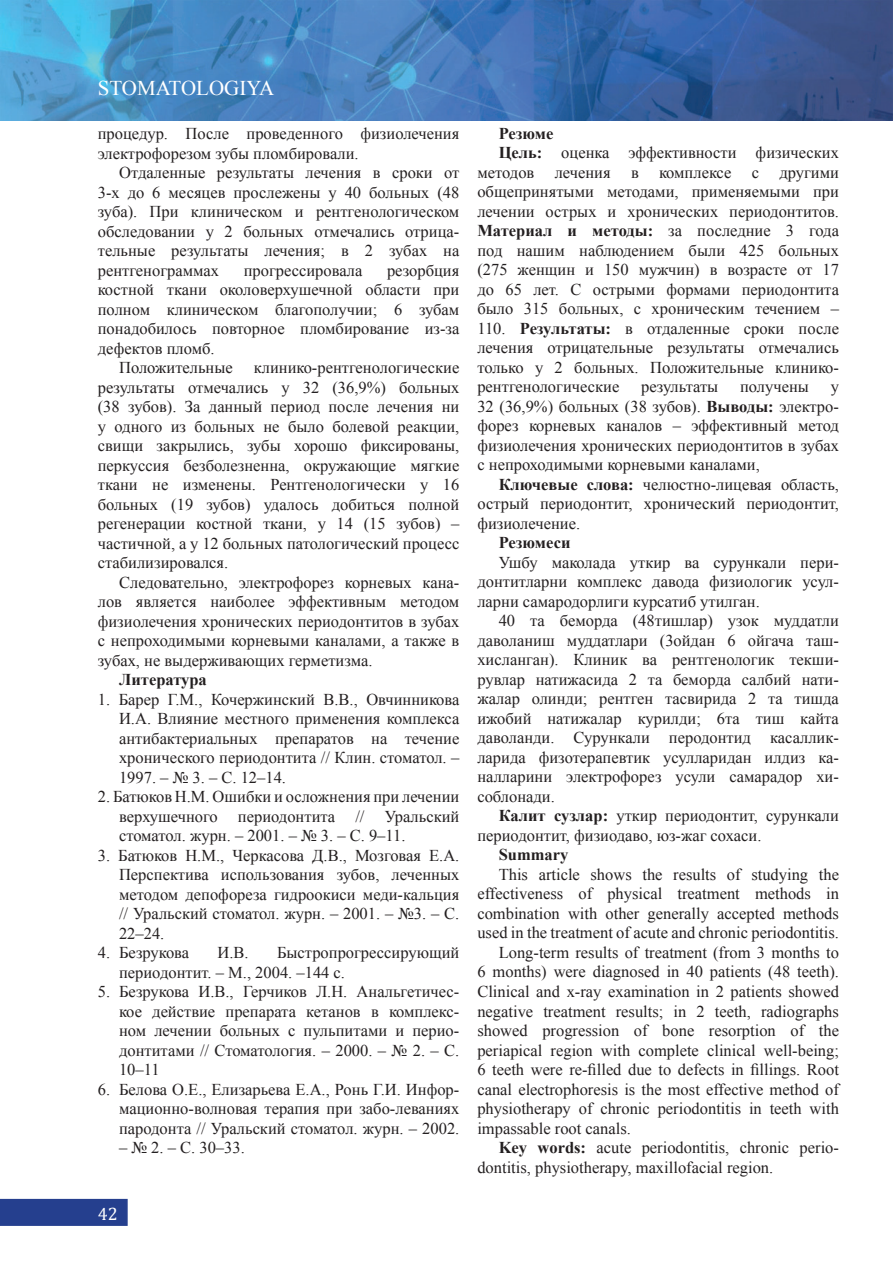
<style>
.page{position:relative;width:893px;height:1263px;background:#fff}
.page>*{position:absolute;margin:0;border:0;box-sizing:border-box;transform-origin:0 0}
.t1{font:21px "Times New Roman";color:#fff}
.t2{font:18px "Cambria";color:#fff}
.t3{font:16.5px/19.5px "Times New Roman";color:#231f20;text-align:justify}
.t4{font:700 16.5px "Times New Roman";color:#231f20}
.s1{font-weight:700}
.s2{font-weight:400}
</style>
<div class="page">
<img style="left:0;top:0;width:893px;height:121px">
<div style="left:0;top:1199px;width:128px;height:27px;background:#253f8e;border:2px solid #253f8e"></div>
<p class="t1" style="left:98px;top:74px;width:178px">STOMATOLOGIYA</p>
<p class="t3" style="left:98px;top:123px;width:363px">процедур. После проведенного физиолечения электрофорезом зубы пломбировали.</p>
<p class="t3" style="left:98px;top:162px;width:363px;text-indent:21px">Отдаленные результаты лечения в сроки от 3-х до 6 месяцев прослежены у 40 больных (48 зуба). При клиническом и рентгенологическом обследовании у 2 больных отмечались отрица&shy;тельные результаты лечения; в 2 зубах на рентгенограммах</p>
<p class="t3" style="left:244px;top:260px;width:120px">прогрессировала</p>
<p class="t3" style="left:387px;top:260px;width:74px">резорбция</p>
<p class="t3" style="left:98px;top:279px;width:363px">костной ткани околоверхушечной области при</p>
<p class="t3" style="left:98px;top:299px;width:363px">полном клиническом благополучии; 6 зубам</p>
<p class="t3" style="left:98px;top:319px;width:363px">понадобилось повторное пломбирование из-за</p>
<p class="t3" style="left:98px;top:338px;width:118px">дефектов пломб.</p>
<p class="t3" style="left:119px;top:358px;width:115px">Положительные</p>
<p class="t3" style="left:98px;top:358px;width:363px;text-indent:156px">клинико-рентгенологические результаты отмечались у 32 (36,9%) больных (38 зубов). За данный период после лечения ни у одного из больных не было болевой реакции, свищи закрылись, зубы хорошо фиксированы, перкуссия безболезненна, окружающие мягкие ткани не изменены. Рентгенологически у 16 больных (19 зубов) удалось добиться полной регенерации костной ткани, у 14 (15 зубов) – частичной, а у 12 больных патологический процесс стабилизировался.</p>
<p class="t3" style="left:98px;top:572px;width:363px;text-indent:21px">Следовательно, электрофорез корневых кана&shy;лов является наиболее эффективным методом физиолечения хронических периодонтитов в зубах с непроходимыми корневыми каналами, а также в зубах, не выдерживающих герметизма.</p>
<p class="t4" style="left:119px;top:668px;width:89px">Литература</p>
<p class="t3" style="left:119px;top:689px;width:342px;text-indent:-21px">1. Барер Г.М., Кочержинский В.В., Овчинникова И.А. Влияние местного применения комплекса антибактериальных препаратов на течение хронического периодонтита // Клин. стоматол. – 1997. – № 3. – С. 12–14.</p>
<p class="t3" style="left:119px;top:787px;width:342px;text-indent:-21px">2. Батюков Н.М. Ошибки и осложнения при лечении верхушечного периодонтита // Уральский стоматол. журн. – 2001. – № 3. – С. 9–11.</p>
<p class="t3" style="left:119px;top:845px;width:342px;text-indent:-21px">3. Батюков Н.М., Черкасова Д.В., Мозговая Е.А.<br>Перспектива использования зубов, леченных методом депофореза гидроокиси меди-кальция // Уральский стоматол. журн. – 2001. – №3. – С.<br>22–24.</p>
<p class="t3" style="left:98px;top:943px;width:93px">4. Безрукова</p>
<p class="t3" style="left:218px;top:943px;width:33px">И.В.</p>
<p class="t3" style="left:119px;top:943px;width:342px;text-indent:158px">Быстропрогрессирующий периодонтит. – М., 2004. –144 с.</p>
<p class="t3" style="left:119px;top:982px;width:342px;text-indent:-21px">5. Безрукова И.В., Герчиков Л.Н. Анальгетичес&shy;кое действие препарата кетанов в комплекс&shy;ном лечении больных с пульпитами и перио&shy;донтитами // Стоматология. – 2000. – № 2. – С.<br>10–11</p>
<p class="t3" style="left:119px;top:1079px;width:342px;text-indent:-21px">6. Белова О.Е., Елизарьева Е.А., Ронь Г.И. Инфор&shy;мационно-волновая терапия при забо-леваниях пародонта // Уральский стоматол. журн. – 2002.</p>
<p class="t3" style="left:119px;top:1138px;width:127px">– № 2. – С. 30–33.</p>
<p class="t2" style="left:98px;top:1203px;width:21px">42</p>
<p class="t4" style="left:499px;top:122px;width:56px">Резюме</p>
<p class="t3" style="left:499px;top:143px;width:342px"><span class="s1">Цель:</span> оценка эффективности физических</p>
<p class="t3" style="left:477px;top:162px;width:363px">методов лечения в комплексе с другими</p>
<p class="t3" style="left:477px;top:182px;width:363px">общепринятыми методами, применяемыми при</p>
<p class="t3" style="left:477px;top:201px;width:363px">лечении острых и хронических периодонтитов.</p>
<p class="t4" style="left:477px;top:219px;width:363px">Материал и методы: <span class="s2">за последние 3 года</span></p>
<p class="t3" style="left:477px;top:240px;width:363px">под нашим наблюдением были 425 больных</p>
<p class="t3" style="left:477px;top:260px;width:363px">(275 женщин и 150 мужчин) в возрасте от 17</p>
<p class="t3" style="left:477px;top:279px;width:363px">до 65 лет. С острыми формами периодонтита</p>
<p class="t3" style="left:477px;top:299px;width:363px">было 315 больных, с хроническим течением –</p>
<p class="t3" style="left:477px;top:318px;width:363px">110. <span class="s1">Результаты:</span> в отдаленные сроки после</p>
<p class="t3" style="left:477px;top:338px;width:363px">лечения отрицательные результаты отмечались</p>
<p class="t3" style="left:477px;top:357px;width:363px">только у 2 больных. Положительные клинико-</p>
<p class="t3" style="left:477px;top:377px;width:143px">рентгенологические</p>
<p class="t3" style="left:641px;top:377px;width:79px">результаты</p>
<p class="t3" style="left:740px;top:377px;width:70px">получены</p>
<p class="t3" style="left:477px;top:377px;width:363px;text-indent:353px">у 32 (36,9%) больных (38 зубов). <span class="s1">Выводы:</span> электро&shy;форез корневых каналов – эффективный метод физиолечения хронических периодонтитов в зубах с непроходимыми корневыми каналами,</p>
<p class="t3" style="left:477px;top:474px;width:363px;text-indent:21px"><span class="s1">Ключевые слова:</span> челюстно-лицевая область, острый периодонтит, хронический периодонтит, физиолечение.</p>
<p class="t4" style="left:499px;top:531px;width:73px">Резюмеси</p>
<p class="t3" style="left:477px;top:552px;width:362px;text-indent:21px">Ушбу маколада уткир ва сурункали пери&shy;донтитларни комплекс давода физиологик усул&shy;ларни самародорлиги курсатиб утилган.</p>
<p class="t3" style="left:477px;top:611px;width:363px;text-indent:21px">40 та беморда (48тишлар) узок муддатли даволаниш муддатлари (3ойдан 6 ойгача таш&shy;хисланган). Клиник ва рентгенологик текши&shy;рувлар натижасида 2 та беморда салбий нати&shy;жалар олинди; рентген тасвирида 2 та тишда ижобий натижалар курилди; 6та тиш кайта даволанди. Сурункали перодонтид касаллик&shy;ларида физотерапевтик усулларидан илдиз ка&shy;налларини электрофорез усули самарадор хи&shy;соблонади.</p>
<p class="t3" style="left:477px;top:806px;width:363px;text-indent:21px"><span class="s1">Калит сузлар:</span> уткир периодонтит, сурункали периодонтит, физиодаво, юз-жаг сохаси.</p>
<p class="t4" style="left:499px;top:843px;width:71px">Summary</p>
<p class="t3" style="left:499px;top:864px;width:342px">This article shows the results of studying the</p>
<p class="t3" style="left:477px;top:884px;width:363px">effectiveness of physical treatment methods in</p>
<p class="t3" style="left:477px;top:903px;width:363px">combination with other generally accepted methods</p>
<p class="t3" style="left:477px;top:923px;width:363px">used in the treatment of acute and chronic periodontitis.</p>
<p class="t3" style="left:499px;top:942px;width:342px">Long-term results of treatment (from 3 months to</p>
<p class="t3" style="left:477px;top:962px;width:363px">6 months) were diagnosed in 40 patients (48 teeth).</p>
<p class="t3" style="left:477px;top:981px;width:363px">Clinical and x-ray examination in 2 patients showed</p>
<p class="t3" style="left:477px;top:1001px;width:363px">negative treatment results; in 2 teeth, radiographs</p>
<p class="t3" style="left:477px;top:1020px;width:363px">showed progression of bone resorption of the</p>
<p class="t3" style="left:477px;top:1040px;width:363px">periapical region with complete clinical well-being;</p>
<p class="t3" style="left:477px;top:1059px;width:363px">6 teeth were re-filled due to defects in fillings. Root</p>
<p class="t3" style="left:477px;top:1079px;width:363px">canal electrophoresis is the most effective method of</p>
<p class="t3" style="left:477px;top:1098px;width:363px">physiotherapy of chronic periodontitis in teeth with</p>
<p class="t3" style="left:477px;top:1118px;width:155px">impassable root canals.</p>
<p class="t3" style="left:499px;top:1137px;width:340px"><span class="s1">Key words:</span> acute periodontitis, chronic perio-</p>
<p class="t3" style="left:477px;top:1157px;width:297px">dontitis, physiotherapy, maxillofacial region.</p>
</div>
